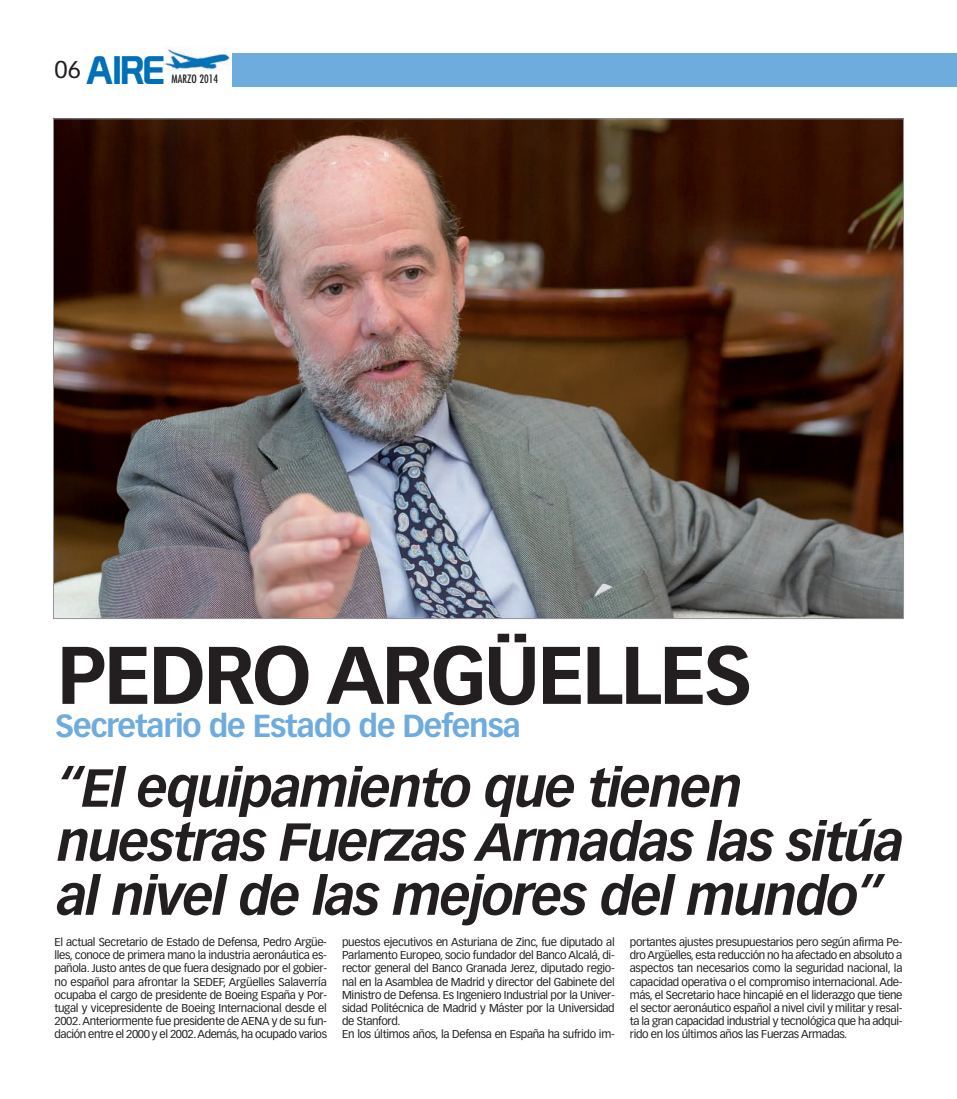
<style>
.page{position:relative;width:957px;height:1099px;background:#fff}
.page>*{position:absolute;margin:0;border:0;box-sizing:border-box;transform-origin:0 0}
.t1{font:700 80px "Vectora LH";letter-spacing:-.035em;color:#231f20}
.t2{font:italic 700 52.5px/54px "Vectora LH";letter-spacing:-.035em;color:#231f20}
.t3{font:38.88px "Prototype";color:#0070b8}
.t4{font:700 31.25px "Vectora LH";letter-spacing:-.035em;color:#6eacdd}
.t5{font:11.25px/13.1px "Vectora LH";letter-spacing:-.03em;color:#231f20;text-align:justify}
.t6{font:condensed 11.25px "Futura";color:#231f20}
</style>
<div class="page">
<div style="left:232px;top:53px;width:725px;height:33px;background:#6eacdd"></div>
<img style="left:164px;top:47px;width:66px;height:24px">
<img style="left:55px;top:120px;width:847px;height:497px">
<h3 class="t3" style="left:54px;top:56px;width:112px"><sup>06</sup> AIRE</h3>
<p class="t6" style="left:172px;top:74px;width:48px">MARZO 2014</p>
<h1 class="t1" style="left:58px;top:641px;width:696px">PEDRO ARGÜELLES</h1>
<h3 class="t4" style="left:55px;top:712px;width:467px">Secretario de Estado de Defensa</h3>
<h2 class="t2" style="left:57px;top:764px;width:848px">“El equipamiento que tienen nuestras Fuerzas Armadas las sitúa al nivel de las mejores del mundo”</h2>
<p class="t5" style="left:54px;top:936px;width:274px">El actual Secretario de Estado de Defensa, Pedro Argüe&shy;lles, conoce de primera mano la industria aeronáutica es&shy;pañola. Justo antes de que fuera designado por el gobier&shy;no español para afrontar la SEDEF, Argüelles Salaverría ocupaba el cargo de presidente de Boeing España y Por&shy;tugal y vicepresidente de Boeing Internacional desde el 2002.Anteriormente fue presidente de AENA y de su fun&shy;dación entre el 2000 y el 2002.Además, ha ocupado varios</p>
<p class="t5" style="left:342px;top:936px;width:274px;text-align:left">puestos ejecutivos en Asturiana de Zinc, fue diputado al Parlamento Europeo, socio fundador del Banco Alcalá, di&shy;rector general del Banco Granada Jerez, diputado regio&shy;nal en la Asamblea de Madrid y director del Gabinete del Ministro de Defensa. Es Ingeniero Industrial por la Univer&shy;sidad Politécnica de Madrid y Máster por la Universidad de Stanford.<br>En los últimos años, la Defensa en España ha sufrido im-</p>
<p class="t5" style="left:630px;top:936px;width:274px">portantes ajustes presupuestarios pero según afirma Pe&shy;dro Argüelles, esta reducción no ha afectado en absoluto a aspectos tan necesarios como la seguridad nacional, la capacidad operativa o el compromiso internacional. Ade&shy;más, el Secretario hace hincapié en el liderazgo que tiene el sector aeronáutico español a nivel civil y militar y resal&shy;ta la gran capacidad industrial y tecnológica que ha adqui&shy;rido en los últimos años las Fuerzas Armadas.</p>
</div>
